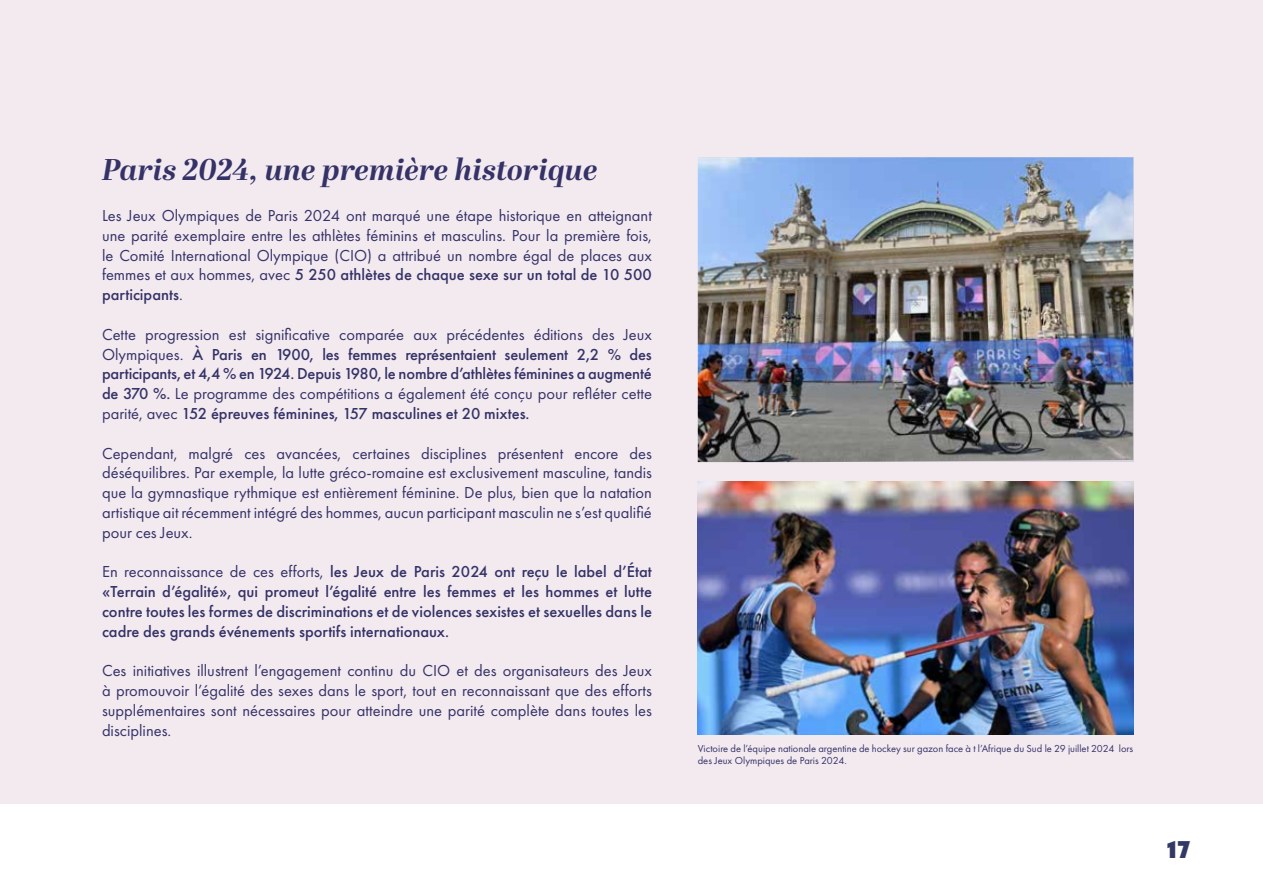
<style>
.page{position:relative;width:1263px;height:893px;background:#fff}
.page>*{position:absolute;margin:0;border:0;box-sizing:border-box;transform-origin:0 0}
.t1{font:italic 700 30px "Abril Display";letter-spacing:.01em;color:#353267}
.t2{font:800 22.5px "Ofelia Display";color:#323966}
.t3{font:16.5px/19.8px "Futura PT";color:#353267;text-align:justify}
.t4{font:500 16.5px/19.8px "Futura PT";color:#353267;text-align:justify}
.t5{font:10.5px/12.6px "Futura PT";color:#353267}
.s1{font-weight:500}
.s2{font-weight:400}
</style>
<div class="page">
<div style="left:0;top:0;width:1263px;height:804px;background:#f3eaf0"></div>
<img style="left:698px;top:157px;width:435px;height:305px">
<img style="left:698px;top:481px;width:435px;height:254px">
<h1 class="t1" style="left:102px;top:148px;width:497px">Paris 2024, une première historique</h1>
<p class="t3" style="left:102px;top:205px;width:551px">Les Jeux Olympiques de Paris 2024 ont marqué une étape historique en atteignant une parité exemplaire entre les athlètes féminins et masculins. Pour la première fois, le Comité International Olympique (CIO) a attribué un nombre égal de places aux femmes et aux hommes, avec <span class="s1">5 250 athlètes de chaque sexe sur un total de 10 500 participants</span>.</p>
<p class="t4" style="left:102px;top:324px;width:551px"><span class="s2">Cette progression est significative comparée aux précédentes éditions des Jeux Olympiques.</span> À Paris en 1900, les femmes représentaient seulement 2,2 % des participants, et 4,4 % en 1924. Depuis 1980, le nombre d’athlètes féminines a augmenté de 370 %. <span class="s2">Le programme des compétitions a également été conçu pour refléter cette parité, avec</span> 152 épreuves féminines, 157 masculines et 20 mixtes.</p>
<p class="t3" style="left:102px;top:443px;width:551px">Cependant, malgré ces avancées, certaines disciplines présentent encore des déséquilibres. Par exemple, la lutte gréco-romaine est exclusivement masculine, tandis que la gymnastique rythmique est entièrement féminine. De plus, bien que la natation artistique ait récemment intégré des hommes, aucun participant masculin ne s’est qualifié pour ces Jeux.</p>
<p class="t4" style="left:102px;top:562px;width:551px"><span class="s2">En reconnaissance de ces efforts,</span> les Jeux de Paris 2024 ont reçu le label d’État «Terrain d’égalité», qui promeut l’égalité entre les femmes et les hommes et lutte contre toutes les formes de discriminations et de violences sexistes et sexuelles dans le cadre des grands événements sportifs internationaux.</p>
<p class="t3" style="left:102px;top:661px;width:551px">Ces initiatives illustrent l’engagement continu du CIO et des organisateurs des Jeux à promouvoir l’égalité des sexes dans le sport, tout en reconnaissant que des efforts supplémentaires sont nécessaires pour atteindre une parité complète dans toutes les disciplines.</p>
<p class="t5" style="left:698px;top:742px;width:437px">Victoire de l’équipe nationale argentine de hockey sur gazon face à t l’Afrique du Sud le 29 juillet 2024 lors des Jeux Olympiques de Paris 2024.</p>
<h2 class="t2" style="left:1166px;top:834px;width:26px">17</h2>
</div>
